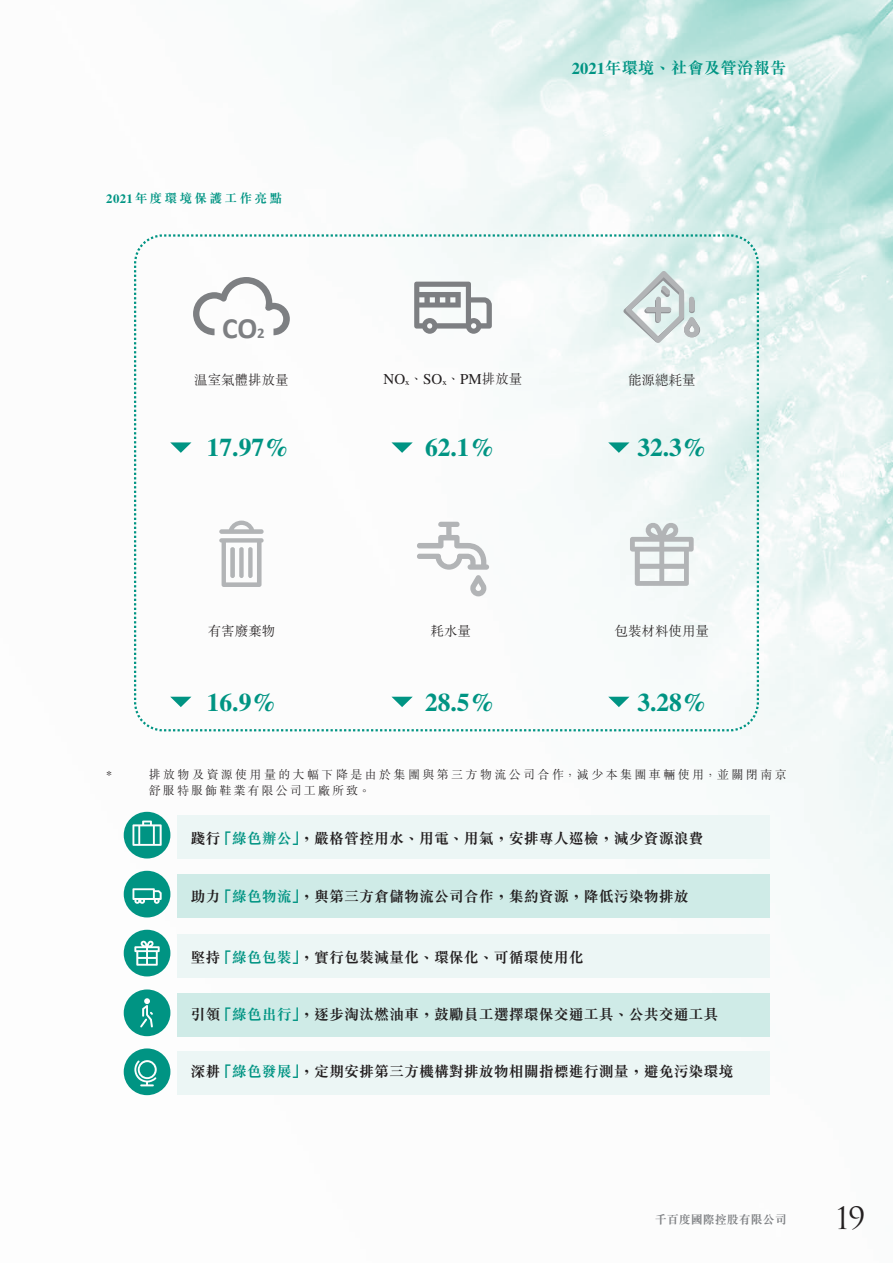
<style>
.page{position:relative;width:893px;height:1263px;background:#fff}
.page>*{position:absolute;margin:0;border:0;box-sizing:border-box;transform-origin:0 0}
.t1{font:30px "Trajan Pro 3";color:#231f20}
.t2{font:700 29.4px "Calibri";color:#7d7f82}
.t3{font:700 25.5px "Times LT Std";color:#009483}
.t4{font:700 16.5px "M Sung HK";color:#009483}
.t5{font:700 15px "M Sung HK";color:#231f20}
.t6{font:15px "Times LT Std";color:#231f20}
.t7{font:300 13.5px "M Sung HK";color:#231f20}
._02_Heading_2{font:700 12.75px "M Sung HK";letter-spacing:.175em;color:#009483}
._10_Notes_text{font:300 12px/16.5px "M Sung HK";letter-spacing:.2em;color:#231f20}
.t8{font:700 12px "M Sung HK";color:#808285}
._10_Notes_text-2{font:12px "Times LT Std";color:#231f20}
.s1{font-family:"Times LT Std"}
.s2{font-size:14.85px}
.s3{font-size:8.7px}
.s4{font-family:"M Sung HK";font-weight:300;font-size:13.5px}
.s5{font-family:"Adobe Ming Std"}
.s6{color:#009483}
</style>
<div class="page">
<img style="left:123px;top:0;width:770px;height:1096px">
<svg style="left:193px;top:277px;width:97px;height:58px"></svg>
<svg style="left:414px;top:282px;width:78px;height:52px"></svg>
<svg style="left:623px;top:271px;width:77px;height:72px;background:#d3dedd"></svg>
<div style="left:689px;top:297px;width:5px;height:15px;background:#b2b4b6;border-radius:3px"></div>
<svg style="left:630px;top:522px;width:64px;height:64px"></svg>
<svg style="left:417px;top:522px;width:72px;height:74px"></svg>
<svg style="left:219px;top:521px;width:45px;height:66px"></svg>
<svg style="left:608px;top:442px;width:21px;height:11px"></svg>
<svg style="left:391px;top:442px;width:22px;height:11px"></svg>
<svg style="left:170px;top:442px;width:21px;height:11px"></svg>
<div style="left:134px;top:234px;width:625px;height:497px;border:2px dashed #009483;border-radius:28px"></div>
<svg style="left:608px;top:697px;width:21px;height:10px"></svg>
<svg style="left:391px;top:697px;width:22px;height:10px"></svg>
<svg style="left:170px;top:697px;width:21px;height:10px"></svg>
<div style="left:177px;top:815px;width:592px;height:44px;background:#ecf6f5"></div>
<div style="left:177px;top:874px;width:592px;height:44px;background:#cfebe7"></div>
<div style="left:177px;top:934px;width:592px;height:43px;background:#ecf6f5"></div>
<div style="left:177px;top:992px;width:592px;height:44px;background:#cfebe7"></div>
<div style="left:177px;top:1051px;width:592px;height:44px;background:#ecf6f5"></div>
<svg style="left:124px;top:989px;width:46px;height:47px"></svg>
<svg style="left:124px;top:930px;width:46px;height:46px"></svg>
<svg style="left:124px;top:871px;width:46px;height:46px"></svg>
<svg style="left:124px;top:812px;width:46px;height:46px"></svg>
<svg style="left:124px;top:1048px;width:46px;height:47px"></svg>
<p class="_02_Heading_2" style="left:106px;top:192px;width:177px"><span class="s1">2021</span>年度環境保護工作亮點</p>
<p class="t2" style="left:222px;top:308px;width:44px">CO<span class="s2">2</span></p>
<p class="t7" style="left:194px;top:370px;width:96px">温室氣體排放量</p>
<p class="t4" style="left:572px;top:60px;width:216px"><span class="s1">2021</span>年環境、社會及管治報告</p>
<p class="t6" style="left:384px;top:371px;width:140px">NO<span class="s3">x</span><span class="s4">、</span>SO<span class="s3">x</span><span class="s4">、</span>PM<span class="s4">排放量</span></p>
<p class="t7" style="left:628px;top:370px;width:69px">能源<span class="s5">總耗</span>量</p>
<p class="t3" style="left:207px;top:433px;width:84px">17.97%</p>
<p class="t3" style="left:425px;top:433px;width:72px">62.1%</p>
<p class="t3" style="left:637px;top:433px;width:72px">32.3%</p>
<p class="t7" style="left:208px;top:622px;width:69px">有害廢棄物</p>
<p class="t7" style="left:430px;top:622px;width:42px">耗水量</p>
<p class="t7" style="left:615px;top:622px;width:96px">包裝材料使用量</p>
<p class="t3" style="left:207px;top:687px;width:72px">16.9%</p>
<p class="t3" style="left:425px;top:687px;width:72px">28.5%</p>
<p class="t3" style="left:637px;top:687px;width:72px">3.28%</p>
<p class="_10_Notes_text-2" style="left:106px;top:768px;width:7px">*</p>
<p class="_10_Notes_text" style="left:149px;top:765px;width:639px">排放物及資源使用量的大幅下降是由於集團與第三方物流公司合作，減少本集團車輛使用，並關閉南京舒服特服飾鞋業有限公司工廠所致。</p>
<p class="t5" style="left:191px;top:831px;width:515px">踐行<span class="s6">「綠色辦公」</span>，嚴格管控用水、用電、用氣，安排專人巡檢，減少資源浪費</p>
<p class="t5" style="left:191px;top:889px;width:500px">助力<span class="s6">「綠色物流」</span>，與第三方倉儲物流公司合作，集約資源，降低污染物排放</p>
<p class="t5" style="left:191px;top:950px;width:395px">堅持<span class="s6">「綠色包裝」</span>，實行包裝減量化、環保化、可循環使用化</p>
<p class="t5" style="left:191px;top:1007px;width:529px">引領<span class="s6">「綠色出行」</span>，逐步淘汰燃油車，鼓勵員工選擇環保交通工具、公共交通工具</p>
<p class="t5" style="left:191px;top:1064px;width:544px">深耕<span class="s6">「綠色發展」</span>，定期安排第三方機構對排放物相關指標進行測量，避免污染環境</p>
<p class="t8" style="left:655px;top:1213px;width:134px">千百度國際控股有限公司</p>
<h1 class="t1" style="left:836px;top:1197px;width:31px">19</h1>
</div>
